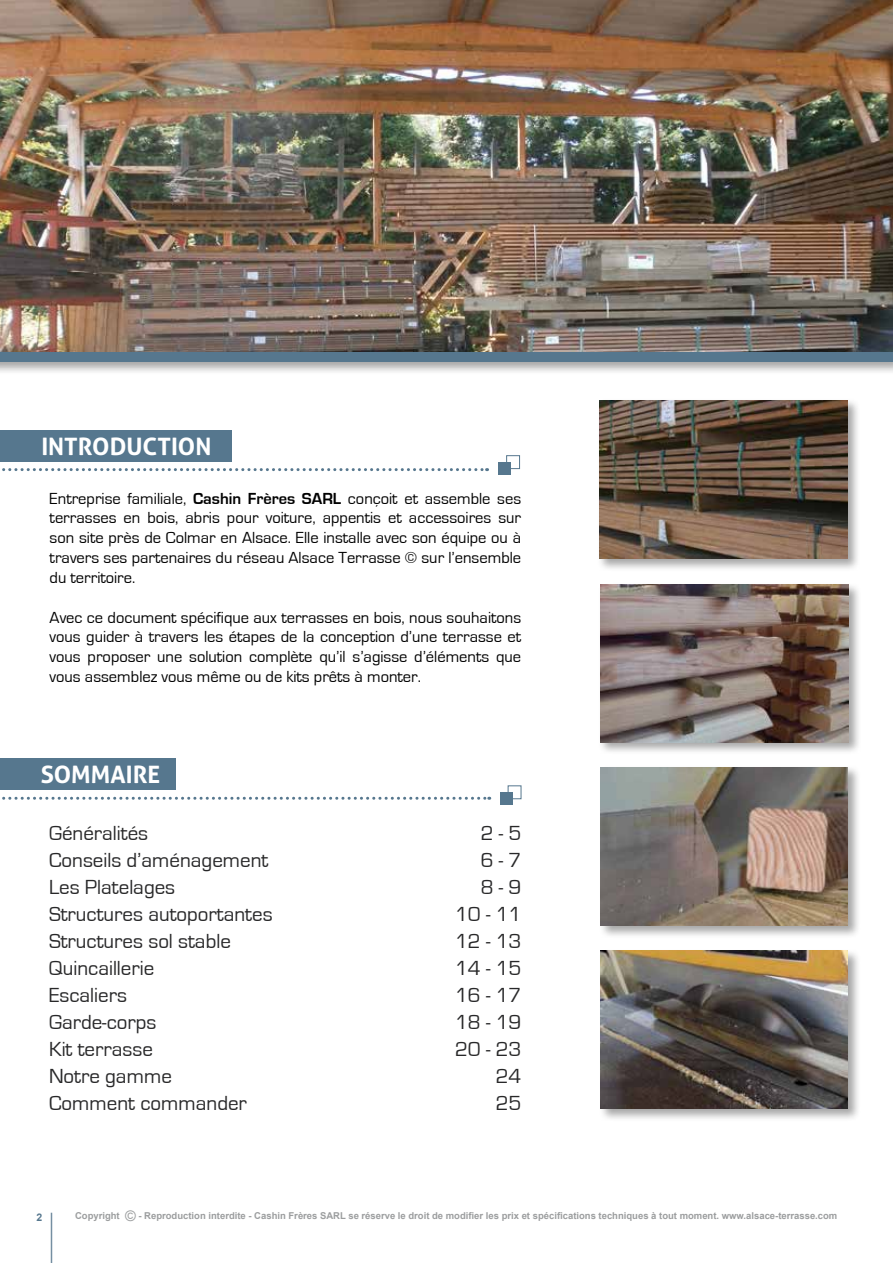
<style>
.page{position:relative;width:893px;height:1263px;background:#fff}
.page>*{position:absolute;margin:0;border:0;box-sizing:border-box;transform-origin:0 0}
.t1{font:700 24px "Aller";color:#fff}
.t2{font:21px "Eurostile";color:#282829}
.t3{font:16.5px/19.8px "Eurostile";color:#000;text-align:justify}
.t4{font:700 10.5px "Arial";color:#56778e}
.t5{font:700 9.45px "Arial";color:#9c9e9f}
.s1{font-weight:700}
.s2{font-weight:400;font-size:14.55px}
</style>
<div class="page">
<div style="left:0;top:430px;width:232px;height:31px;background:#56778e"></div>
<div style="left:0;top:758px;width:176px;height:31px;background:#56778e"></div>
<div style="left:0;top:0;width:893px;height:375px;background:#000;opacity:.35"></div>
<img style="left:0;top:0;width:893px;height:361px">
<svg style="left:2px;top:468px;width:486px;height:3px"></svg>
<svg style="left:2px;top:797px;width:488px;height:3px"></svg>
<div style="left:498px;top:462px;width:13px;height:13px;background:#56778e"></div>
<div style="left:506px;top:455px;width:14px;height:14px;border:1px solid #56778e"></div>
<div style="left:500px;top:792px;width:13px;height:13px;background:#56778e"></div>
<div style="left:508px;top:786px;width:13px;height:13px;border:1px solid #56778e"></div>
<div style="left:598px;top:583px;width:264px;height:172px;background:#000;opacity:.35"></div>
<img style="left:600px;top:585px;width:249px;height:157px">
<div style="left:597px;top:398px;width:264px;height:173px;background:#000;opacity:.35"></div>
<img style="left:599px;top:401px;width:249px;height:158px">
<div style="left:598px;top:948px;width:263px;height:174px;background:#000;opacity:.35"></div>
<img style="left:601px;top:951px;width:247px;height:158px">
<div style="left:598px;top:765px;width:263px;height:173px;background:#000;opacity:.35"></div>
<img style="left:601px;top:767px;width:247px;height:158px">
<div style="left:0;top:352px;width:892px;height:9px;background:#56778e"></div>
<hr style="left:51px;top:1213px;width:1px;height:50px;background:#758fa2">
<h1 class="t1" style="left:41px;top:432px;width:172px">INTRODUCTION</h1>
<p class="t3" style="left:50px;top:489px;width:473px">Entreprise familiale, <span class="s1">Cashin Frères SARL</span> conçoit et assemble ses terrasses en bois, abris pour voiture, appentis et accessoires sur son site près de Colmar en Alsace. Elle installe avec son équipe ou à travers ses partenaires du réseau Alsace Terrasse © sur l’ensemble du territoire.</p>
<p class="t3" style="left:50px;top:607px;width:473px">Avec ce document spécifique aux terrasses en bois, nous souhaitons vous guider à travers les étapes de la conception d’une terrasse et vous proposer une solution complète qu’il s’agisse d’éléments que vous assemblez vous même ou de kits prêts à monter.</p>
<h1 class="t1" style="left:41px;top:759px;width:121px">SOMMAIRE</h1>
<p class="t2" style="left:49px;top:822px;width:101px">Généralités</p>
<p class="t2" style="left:481px;top:822px;width:42px">2 - 5</p>
<p class="t2" style="left:49px;top:849px;width:221px">Conseils d’aménagement</p>
<p class="t2" style="left:481px;top:849px;width:42px">6 - 7</p>
<p class="t2" style="left:49px;top:876px;width:128px">Les Platelages</p>
<p class="t2" style="left:481px;top:876px;width:42px">8 - 9</p>
<p class="t2" style="left:49px;top:903px;width:225px">Structures autoportantes</p>
<p class="t2" style="left:455px;top:903px;width:68px">10 - 11</p>
<p class="t2" style="left:49px;top:930px;width:183px">Structures sol stable</p>
<p class="t2" style="left:455px;top:930px;width:68px">12 - 13</p>
<p class="t2" style="left:49px;top:957px;width:107px">Quincaillerie</p>
<p class="t2" style="left:455px;top:957px;width:68px">14 - 15</p>
<p class="t2" style="left:49px;top:984px;width:80px">Escaliers</p>
<p class="t2" style="left:455px;top:984px;width:68px">16 - 17</p>
<p class="t2" style="left:49px;top:1011px;width:109px">Garde-corps</p>
<p class="t2" style="left:455px;top:1011px;width:68px">18 - 19</p>
<p class="t2" style="left:49px;top:1038px;width:105px">Kit terrasse</p>
<p class="t2" style="left:455px;top:1038px;width:68px">20 - 23</p>
<p class="t2" style="left:49px;top:1065px;width:124px">Notre gamme</p>
<p class="t2" style="left:496px;top:1065px;width:27px">24</p>
<p class="t2" style="left:49px;top:1092px;width:199px">Comment commander</p>
<p class="t2" style="left:496px;top:1092px;width:27px">25</p>
<p class="t4" style="left:37px;top:1210px;width:7px">2</p>
<p class="t5" style="left:75px;top:1210px;width:764px">Copyright <span class="s2">©</span> - Reproduction interdite - Cashin Frères SARL se réserve le droit de modifier les prix et spécifications techniques à tout moment. www.alsace-terrasse.com</p>
</div>
